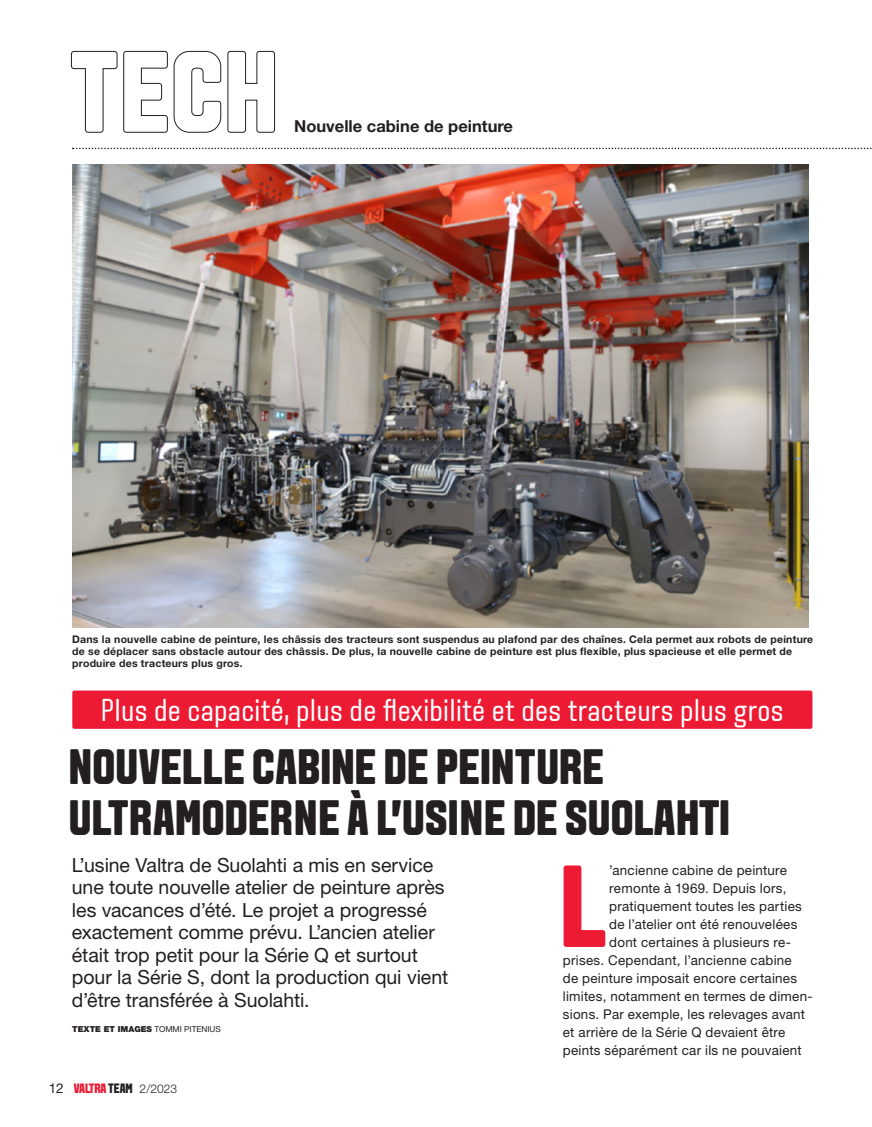
<style>
.page{position:relative;width:872px;height:1127px;background:#fff}
.page>*{position:absolute;margin:0;border:0;box-sizing:border-box;transform-origin:0 0}
.t1{font:700 116.4px "VALTRA Aveny T 2020 Extra";color:#ed1a33}
.t2{font:700 49.5px/51px "VALTRA Aveny T 2020 Extra";letter-spacing:.005em;color:#231f20}
.t3{font:31.5px "VALTRA Aveny T 2020 Regular";letter-spacing:.01em;color:#fff}
.t4{font:19.5px/22.5px "Helvetica Neue LT Std";letter-spacing:-.005em;color:#231f20}
.t5{font:700 16.5px "Helvetica Neue LT Std";color:#231f20}
.t6{font:13.5px "Helvetica Neue LT Std";letter-spacing:.02em;color:#231f20}
.t7{font:700 13.5px "VALTRA Aveny T 2020 Extra";letter-spacing:-.01em;color:#ed1a33}
.t8{font:700 10.5px/12px "Helvetica Neue LT Std";letter-spacing:.02em;color:#231f20}
.t9{font:900 8.25px "Helvetica Neue LT Std";color:#231f20}
.s1{font-weight:400}
.s2{font-family:"Helvetica Neue LT Std";font-weight:400;color:#231f20}
.s3{color:#231f20}
.s4{font-family:"Helvetica Neue LT Std";font-weight:300;font-size:12px;color:#231f20}
</style>
<div class="page">
<svg style="left:71px;top:51px;width:204px;height:82px"></svg>
<svg style="left:73px;top:148px;width:799px;height:1px"></svg>
<div style="left:72px;top:690px;width:740px;height:39px;background:#ed1a33;border-radius:2px"></div>
<img style="left:72px;top:165px;width:736px;height:458px">
<p class="t5" style="left:294px;top:116px;width:220px">Nouvelle cabine de peinture</p>
<p class="t8" style="left:72px;top:633px;width:742px">Dans la nouvelle cabine de peinture, les châssis des tracteurs sont suspendus au plafond par des chaînes. Cela permet aux robots de peinture de se déplacer sans obstacle autour des châssis. De plus, la nouvelle cabine de peinture est plus flexible, plus spacieuse et elle permet de produire des tracteurs plus gros.</p>
<h3 class="t3" style="left:101px;top:689px;width:684px">Plus de capacité, plus de flexibilité et des tracteurs plus gros</h3>
<h2 class="t2" style="left:69px;top:741px;width:662px">NOUVELLE CABINE DE PEINTURE<br>ULTRAMODERNE À L’USINE DE SUOLAHTI</h2>
<p class="t4" style="left:72px;top:853px;width:378px">L’usine Valtra de Suolahti a mis en service une toute nouvelle atelier de peinture après les vacances d’été. Le projet a progressé exactement comme prévu. L’ancien atelier était trop petit pour la Série Q et surtout pour la Série S, dont la production qui vient d’être transférée à Suolahti.</p>
<p class="t9" style="left:72px;top:1024px;width:150px">TEXTE ET IMAGES <span class="s1">TOMMI PITENIUS</span></p>
<h1 class="t1" style="left:560px;top:830px;width:49px">L</h1>
<p class="t6" style="left:609px;top:862px;width:179px">’ancienne cabine de peinture</p>
<p class="t6" style="left:609px;top:880px;width:179px">remonte à 1969. Depuis lors,</p>
<p class="t6" style="left:609px;top:898px;width:194px">pratiquement toutes les parties</p>
<p class="t6" style="left:609px;top:916px;width:190px">de l’atelier ont été renouvelées</p>
<p class="t6" style="left:609px;top:934px;width:183px">dont certaines à plusieurs re-</p>
<p class="t6" style="left:563px;top:952px;width:230px">prises. Cependant, l’ancienne cabine</p>
<p class="t6" style="left:563px;top:970px;width:236px">de peinture imposait encore certaines</p>
<p class="t6" style="left:563px;top:988px;width:251px">limites, notamment en termes de dimen-</p>
<p class="t6" style="left:563px;top:1006px;width:244px">sions. Par exemple, les relevages avant</p>
<p class="t6" style="left:563px;top:1024px;width:224px">et arrière de la Série Q devaient être</p>
<p class="t6" style="left:563px;top:1042px;width:240px">peints séparément car ils ne pouvaient</p>
<p class="t7" style="left:49px;top:1079px;width:130px"><span class="s2">12</span> VALTRA <span class="s3">TEAM</span> <span class="s4">2/2023</span></p>
</div>
